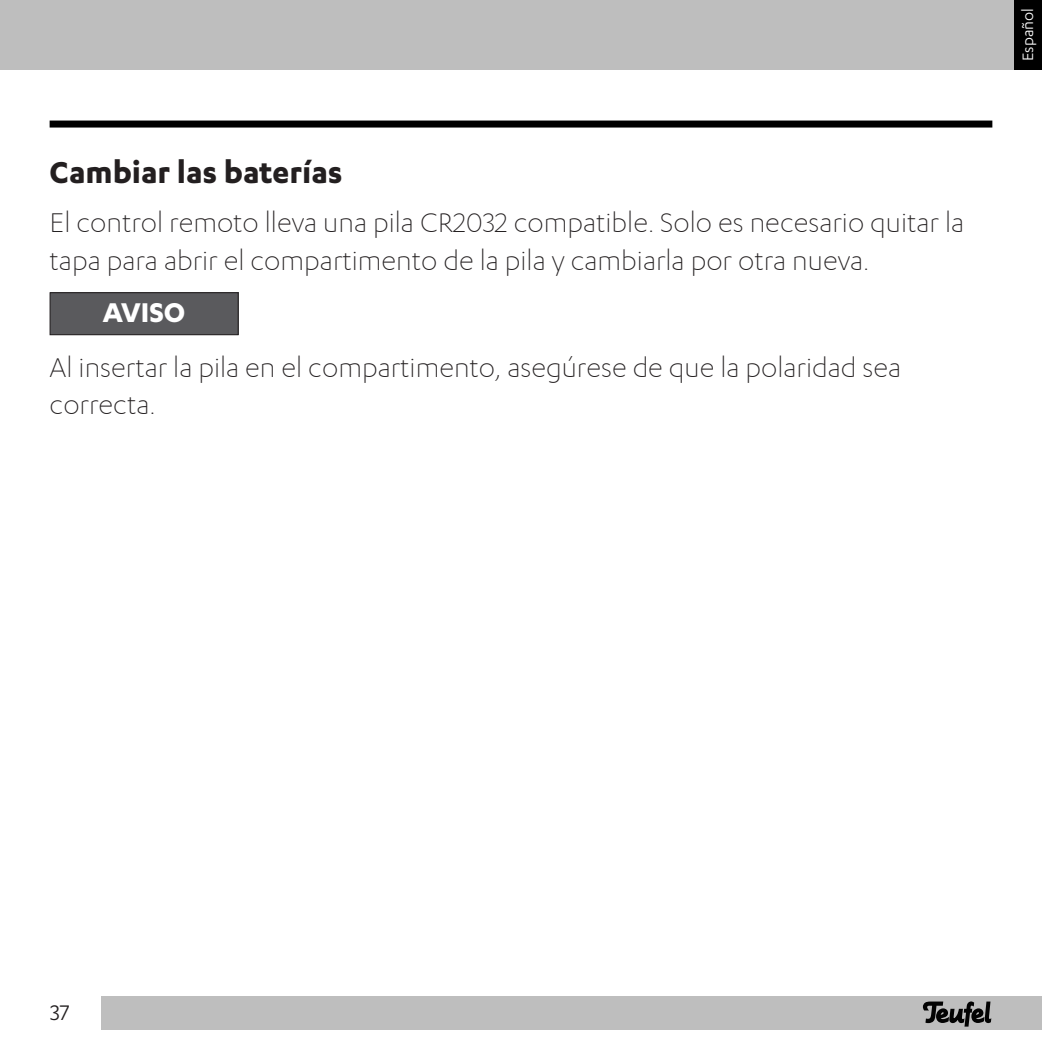
<style>
.page{position:relative;width:1042px;height:1042px;background:#fff}
.page>*{position:absolute;margin:0;border:0;box-sizing:border-box;transform-origin:0 0}
.Heading_2{font:700 35px "Karbon";color:#231f20}
.Text{font:300 31.5px/37.8px "Karbon";color:#231f20}
.t1{font:700 31.5px "Karbon";color:#fff}
.t2{font:24.5px "Karbon";color:#231f20}
.t3{font:17.5px "Karbon";color:#fff}
</style>
<div class="page">
<div style="left:0;top:0;width:1015px;height:69px;background:#bebebe"></div>
<div style="left:50px;top:121px;width:942px;height:7px;background:#000"></div>
<div style="left:1014px;top:0;width:28px;height:69px;background:#000"></div>
<div style="left:101px;top:996px;width:941px;height:33px;background:#bebebe"></div>
<svg style="left:923px;top:1001px;width:68px;height:25px"></svg>
<div style="left:50px;top:293px;width:188px;height:42px;background:#5a5a5d"></div>
<div style="left:50px;top:292px;width:189px;height:43px;border:1px solid #231f20"></div>
<p class="Heading_2" style="left:50px;top:152px;width:294px">Cambiar las baterías</p>
<p class="Text" style="left:50px;top:204px;width:916px">El control remoto lleva una pila CR2032 compatible. Solo es necesario quitar la tapa para abrir el compartimento de la pila y cambiarla por otra nueva.</p>
<p class="t1" style="left:103px;top:294px;width:84px">AVISO</p>
<p class="Text" style="left:50px;top:348px;width:853px">Al insertar la pila en el compartimento, asegúrese de que la polaridad sea correcta.</p>
<p class="t3" style="left:1018px;top:61px;width:54px;rotate:-90deg">Español</p>
<p class="t2" style="left:50px;top:999px;width:21px">37</p>
</div>
